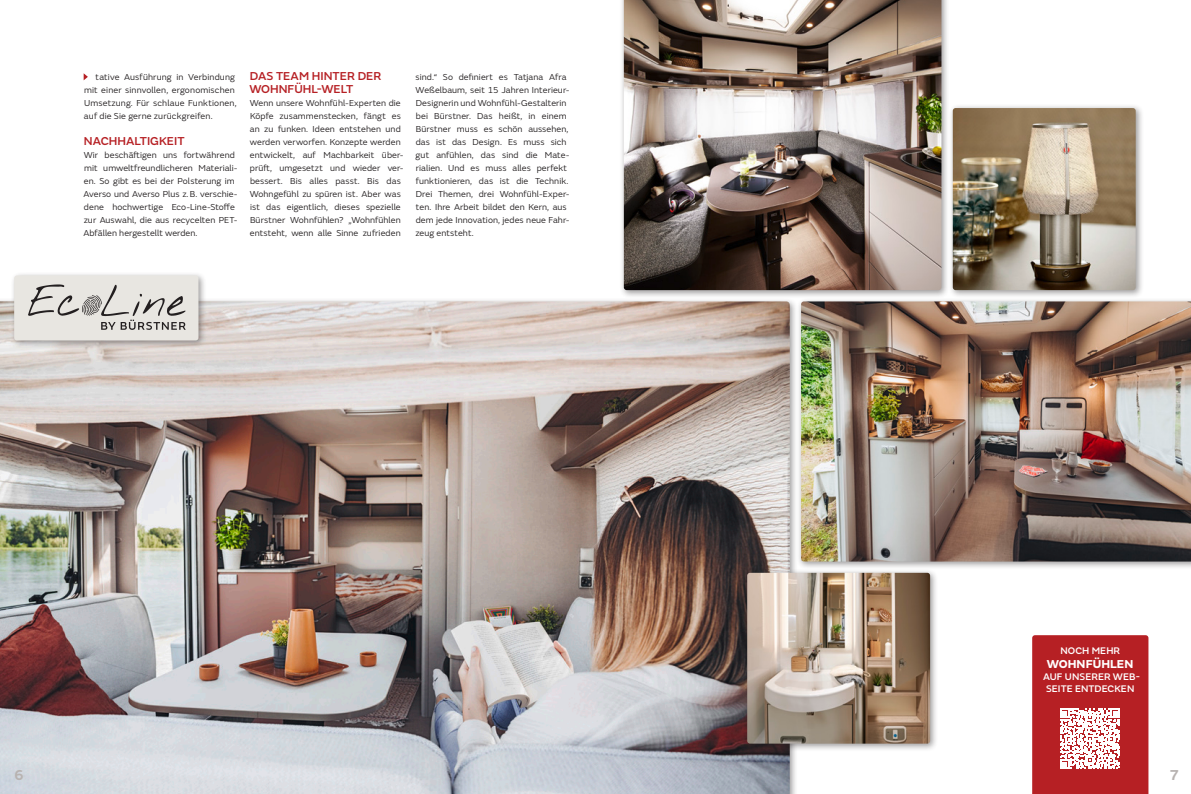
<style>
.page{position:relative;width:1191px;height:794px;background:#fff}
.page>*{position:absolute;margin:0;border:0;box-sizing:border-box;transform-origin:0 0}
.t1{font:600 15px "FS Emeric";color:#b8b3b1}
.t2{font:500 12px/13px "FS Emeric";color:#b62024}
.t3{font:700 12px "FS Emeric";letter-spacing:.005em;color:#fff}
.t4{font:500 10px/12px "FS Emeric";letter-spacing:.005em;color:#fff;text-align:center}
.t5{font:9px/13px "FS Emeric";letter-spacing:.01em;color:#231f20}
</style>
<div class="page">
<img style="left:0;top:301px;width:789px;height:493px">
<div style="left:797px;top:297px;width:394px;height:273px;background:#231f20;opacity:.45"></div>
<img style="left:801px;top:301px;width:390px;height:260px">
<svg style="left:84px;top:73px;width:4px;height:7px"></svg>
<div style="left:743px;top:568px;width:195px;height:184px;background:#231f20;opacity:.45"></div>
<img style="left:747px;top:573px;width:183px;height:170px">
<div style="left:619px;top:0;width:330px;height:298px;background:#231f20;opacity:.45"></div>
<img style="left:624px;top:0;width:317px;height:290px">
<div style="left:948px;top:104px;width:196px;height:194px;background:#231f20;opacity:.45"></div>
<img style="left:952px;top:108px;width:183px;height:182px">
<svg style="left:1032px;top:635px;width:116px;height:159px;background:#c03e42"></svg>
<div style="left:10px;top:271px;width:197px;height:78px;background:#231f20;opacity:.45"></div>
<div style="left:14px;top:275px;width:184px;height:65px;background:#e8e6e1;border-radius:3px"></div>
<svg style="left:28px;top:284px;width:158px;height:46px"></svg>
<p class="t5" style="left:84px;top:70px;width:154px;text-indent:12px">tative Ausführung in Verbindung mit einer sinnvollen, ergonomischen Umsetzung. Für schlaue Funktionen, auf die Sie gerne zurückgreifen.</p>
<h2 class="t2" style="left:84px;top:134px;width:102px">NACHHALTIGKEIT</h2>
<p class="t5" style="left:83px;top:148px;width:156px">Wir beschäftigen uns fortwährend mit umweltfreundlicheren Materiali&shy;en. So gibt es bei der Polsterung im Averso und Averso Plus z.B. verschie&shy;dene hochwertige Eco-Line-Stoffe zur Auswahl, die aus recycelten PET-Abfällen hergestellt werden.</p>
<h2 class="t2" style="left:249px;top:69px;width:133px">DAS TEAM HINTER DER<br>WOHNFÜHL-WELT</h2>
<p class="t5" style="left:250px;top:96px;width:155px">Wenn unsere Wohnfühl-Experten die Köpfe zusammenstecken, fängt es an zu funken. Ideen entstehen und werden verworfen. Konzepte werden entwickelt, auf Machbarkeit über&shy;prüft, umgesetzt und wieder ver&shy;bessert. Bis alles passt. Bis das Wohngefühl zu spüren ist. Aber was ist das eigentlich, dieses spezielle Bürstner Wohnfühlen? „Wohnfühlen entsteht, wenn alle Sinne zufrieden</p>
<p class="t5" style="left:415px;top:70px;width:155px">sind.“ So definiert es Tatjana Afra Weßelbaum, seit 15 Jahren Interieur-Designerin und Wohnfühl-Gestalterin bei Bürstner. Das heißt, in einem Bürstner muss es schön aussehen, das ist das Design. Es muss sich gut anfühlen, das sind die Mate&shy;rialien. Und es muss alles perfekt funktionieren, das ist die Technik.<br>Drei Themen, drei Wohnfühl-Exper&shy;ten. Ihre Arbeit bildet den Kern, aus dem jede Innovation, jedes neue Fahr&shy;zeug entsteht.</p>
<h1 class="t1" style="left:14px;top:763px;width:11px">6</h1>
<p class="t4" style="left:1060px;top:644px;width:61px">NOCH MEHR</p>
<h2 class="t3" style="left:1046px;top:654px;width:88px">WOHNFÜHLEN</h2>
<p class="t4" style="left:1043px;top:670px;width:98px">AUF UNSERER WEB-<br>SEITE ENTDECKEN</p>
<h1 class="t1" style="left:1169px;top:763px;width:11px">7</h1>
</div>
